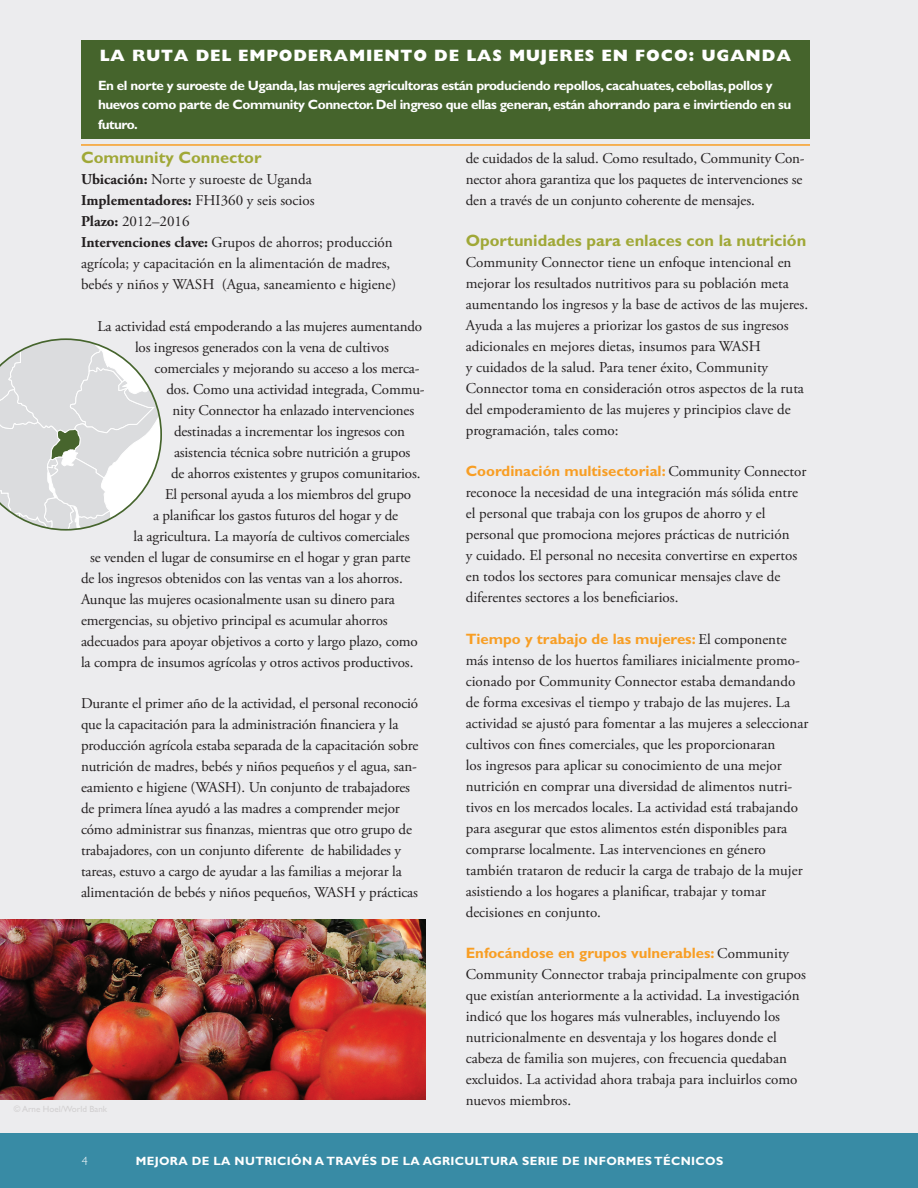
<style>
.page{position:relative;width:918px;height:1188px;background:#fff}
.page>*{position:absolute;margin:0;border:0;box-sizing:border-box;transform-origin:0 0}
.subhead_2{font:700 16.5px "Gill Sans Std";color:#a0a837}
.subhead_1{font:800 16.5px "Gill Sans Std";letter-spacing:.05em;color:#fff}
.body_text{font:15px/21px "Adobe Garamond Pro";color:#231f20}
.vignette_heads{font:700 13.5px/19.5px "Gill Sans Std";letter-spacing:-.03em;color:#fff}
.t1{font:700 12px "Gill Sans Std";letter-spacing:.03em;color:#fff}
.t2{font:300 12px "Gill Sans Std";color:#fff}
.t3{font:9px "Gill Sans Std";color:#d2d0d1}
.s1{font-weight:700}
.s2{font-family:"Gill Sans Std";font-weight:700;color:#f89e24}
</style>
<div class="page">
<div style="left:0;top:1133px;width:918px;height:55px;background:#388ba5"></div>
<div style="left:0;top:0;width:918px;height:1133px;background:#ececee"></div>
<hr style="left:81px;top:144px;width:729px;height:2px;background:#f89e24">
<svg style="left:0;top:338px;width:162px;height:193px"></svg>
<div style="left:81px;top:40px;width:729px;height:98px;background:#45642c"></div>
<img style="left:0;top:920px;width:425px;height:180px">
<h1 class="subhead_1" style="left:100px;top:46px;width:693px">LA RUTA DEL EMPODERAMIENTO DE LAS MUJERES EN FOCO: UGANDA</h1>
<p class="vignette_heads" style="left:98px;top:76px;width:695px">En el norte y suroeste de Uganda, las mujeres agricultoras están produciendo repollos, cacahuates, cebollas, pollos y huevos como parte de Community Connector. Del ingreso que ellas generan, están ahorrando para e invirtiendo en su futuro.</p>
<h3 class="subhead_2" style="left:81px;top:148px;width:182px">Community Connector</h3>
<p class="body_text" style="left:81px;top:170px;width:317px"><span class="s1">Ubicación:</span> Norte y suroeste de Uganda <span class="s1">Implementadores:</span> FHI360 y seis socios<br><span class="s1">Plazo:</span> 2012–2016<br><span class="s1">Intervenciones clave:</span> Grupos de ahorros; producción agrícola; y capacitación en la alimentación de madres, bebés y niños y WASH (Agua, saneamiento e higiene)</p>
<p class="body_text" style="left:98px;top:316px;width:326px">La actividad está empoderando a las mujeres aumentando</p>
<p class="body_text" style="left:135px;top:337px;width:255px">los ingresos generados con la vena de cultivos</p>
<p class="body_text" style="left:154px;top:358px;width:267px">comerciales y mejorando su acceso a los merca-</p>
<p class="body_text" style="left:166px;top:379px;width:260px">dos. Como una actividad integrada, Commu-</p>
<p class="body_text" style="left:172px;top:400px;width:243px">nity Connector ha enlazado intervenciones</p>
<p class="body_text" style="left:174px;top:421px;width:233px">destinadas a incrementar los ingresos con</p>
<p class="body_text" style="left:174px;top:442px;width:238px">asistencia técnica sobre nutrición a grupos</p>
<p class="body_text" style="left:171px;top:463px;width:251px">de ahorros existentes y grupos comunitarios.</p>
<p class="body_text" style="left:165px;top:484px;width:248px">El personal ayuda a los miembros del grupo</p>
<p class="body_text" style="left:153px;top:505px;width:247px">a planificar los gastos futuros del hogar y de</p>
<p class="body_text" style="left:134px;top:526px;width:278px">la agricultura. La mayoría de cultivos comerciales</p>
<p class="body_text" style="left:90px;top:547px;width:322px">se venden el lugar de consumirse en el hogar y gran parte</p>
<p class="body_text" style="left:81px;top:568px;width:323px">de los ingresos obtenidos con las ventas van a los ahorros.</p>
<p class="body_text" style="left:81px;top:589px;width:315px">Aunque las mujeres ocasionalmente usan su dinero para</p>
<p class="body_text" style="left:81px;top:610px;width:308px">emergencias, su objetivo principal es acumular ahorros</p>
<p class="body_text" style="left:81px;top:631px;width:338px">adecuados para apoyar objetivos a corto y largo plazo, como</p>
<p class="body_text" style="left:81px;top:652px;width:334px">la compra de insumos agrícolas y otros activos productivos.</p>
<p class="body_text" style="left:81px;top:693px;width:339px">Durante el primer año de la actividad, el personal reconoció que la capacitación para la administración financiera y la producción agrícola estaba separada de la capacitación sobre nutrición de madres, bebés y niños pequeños y el agua, san&shy;eamiento e higiene (WASH). Un conjunto de trabajadores de primera línea ayudó a las madres a comprender mejor cómo administrar sus finanzas, mientras que otro grupo de trabajadores, con un conjunto diferente de habilidades y tareas, estuvo a cargo de ayudar a las familias a mejorar la alimentación de bebés y niños pequeños, WASH y prácticas</p>
<p class="t3" style="left:14px;top:1103px;width:95px">© Arne Hoel/World Bank</p>
<p class="body_text" style="left:466px;top:148px;width:340px">de cuidados de la salud. Como resultado, Community Con&shy;nector ahora garantiza que los paquetes de intervenciones se den a través de un conjunto coherente de mensajes.</p>
<h3 class="subhead_2" style="left:466px;top:231px;width:342px">Oportunidades para enlaces con la nutrición</h3>
<p class="body_text" style="left:466px;top:252px;width:344px">Community Connector tiene un enfoque intencional en mejorar los resultados nutritivos para su población meta aumentando los ingresos y la base de activos de las mujeres.<br>Ayuda a las mujeres a priorizar los gastos de sus ingresos adicionales en mejores dietas, insumos para WASH<br>y cuidados de la salud. Para tener éxito, Community Connector toma en consideración otros aspectos de la ruta del empoderamiento de las mujeres y principios clave de programación, tales como:</p>
<p class="body_text" style="left:466px;top:462px;width:342px"><span class="s2">Coordinación multisectorial:</span> Community Connector reconoce la necesidad de una integración más sólida entre el personal que trabaja con los grupos de ahorro y el personal que promociona mejores prácticas de nutrición<br>y cuidado. El personal no necesita convertirse en expertos en todos los sectores para comunicar mensajes clave de diferentes sectores a los beneficiarios.</p>
<p class="body_text" style="left:466px;top:629px;width:344px"><span class="s2">Tiempo y trabajo de las mujeres:</span> El componente más intenso de los huertos familiares inicialmente promo&shy;cionado por Community Connector estaba demandando de forma excesivas el tiempo y trabajo de las mujeres. La actividad se ajustó para fomentar a las mujeres a seleccionar cultivos con fines comerciales, que les proporcionaran<br>los ingresos para aplicar su conocimiento de una mejor nutrición en comprar una diversidad de alimentos nutri&shy;tivos en los mercados locales. La actividad está trabajando para asegurar que estos alimentos estén disponibles para comprarse localmente. Las intervenciones en género también trataron de reducir la carga de trabajo de la mujer asistiendo a los hogares a planificar, trabajar y tomar decisiones en conjunto.</p>
<p class="body_text" style="left:466px;top:943px;width:342px"><span class="s2">Enfocándose en grupos vulnerables:</span> Community Community Connector trabaja principalmente con grupos que existían anteriormente a la actividad. La investigación indicó que los hogares más vulnerables, incluyendo los nutricionalmente en desventaja y los hogares donde el cabeza de familia son mujeres, con frecuencia quedaban excluidos. La actividad ahora trabaja para incluirlos como nuevos miembros.</p>
<p class="t2" style="left:82px;top:1154px;width:7px">4</p>
<p class="t1" style="left:136px;top:1153px;width:589px">MEJORA DE LA NUTRICIÓN A TRAVÉS DE LA AGRICULTURA SERIE DE INFORMES TÉCNICOS</p>
</div>
